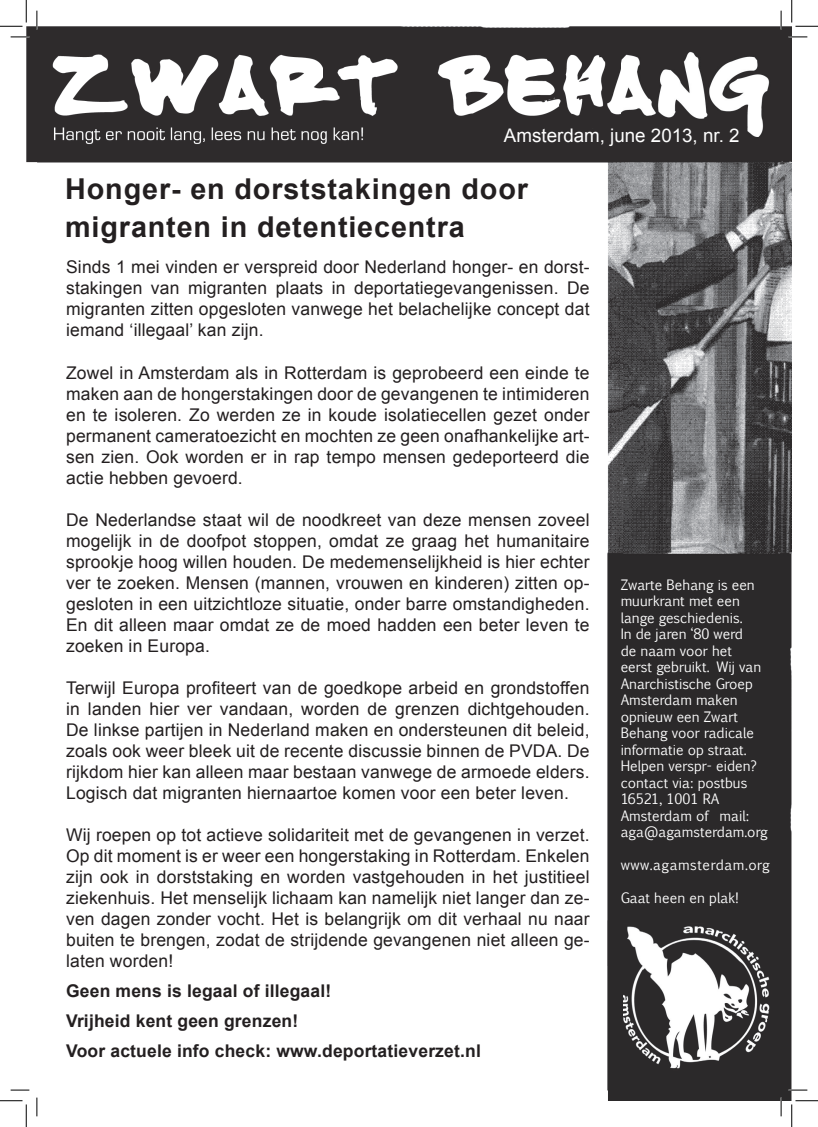
<style>
.page{position:relative;width:818px;height:1127px;background:#fff}
.page>*{position:absolute;margin:0;border:0;box-sizing:border-box;transform-origin:0 0}
.t1{font:700 28.75px/37.5px "Arial";letter-spacing:.03em;color:#231f20}
.t2{font:18.75px "Arial";color:#fff}
.t3{font:17.5px/21px "Arial";letter-spacing:.01em;color:#231f20;text-align:justify}
.t4{font:700 17.5px/30px "Arial";letter-spacing:.01em;color:#231f20}
.t5{font:13.75px/16.5px "Euphemia CAS";color:#fff}
.t6{font:13.75px "Euphemia CAS";letter-spacing:.04em;color:#fff}
</style>
<div class="page">
<img style="left:27px;top:27px;width:765px;height:1073px">
<svg style="left:11px;top:36px;width:18px;height:2px"></svg>
<svg style="left:788px;top:36px;width:19px;height:2px"></svg>
<svg style="left:11px;top:1088px;width:18px;height:2px"></svg>
<svg style="left:788px;top:1088px;width:19px;height:2px"></svg>
<svg style="left:36px;top:11px;width:2px;height:18px"></svg>
<svg style="left:36px;top:1097px;width:2px;height:18px"></svg>
<svg style="left:780px;top:11px;width:2px;height:18px"></svg>
<svg style="left:780px;top:1097px;width:2px;height:18px"></svg>
<svg style="left:0;top:0;width:27px;height:27px"></svg>
<svg style="left:0;top:1100px;width:27px;height:26px"></svg>
<svg style="left:791px;top:0;width:27px;height:27px"></svg>
<svg style="left:791px;top:1100px;width:27px;height:26px"></svg>
<p class="t2" style="left:504px;top:123px;width:237px">Amsterdam, june 2013, nr. 2</p>
<h1 class="t1" style="left:65px;top:171px;width:464px">Honger- en dorststakingen door migranten in detentiecentra</h1>
<p class="t3" style="left:66px;top:257px;width:525px">Sinds 1 mei vinden er verspreid door Nederland honger- en dorst&shy;stakingen van migranten plaats in deportatiegevangenissen. De migranten zitten opgesloten vanwege het belachelijke concept dat iemand ‘illegaal’ kan zijn.</p>
<p class="t3" style="left:66px;top:362px;width:525px">Zowel in Amsterdam als in Rotterdam is geprobeerd een einde te maken aan de hongerstakingen door de gevangenen te intimideren en te isoleren. Zo werden ze in koude isolatiecellen gezet onder permanent cameratoezicht en mochten ze geen onafhankelijke art&shy;sen zien. Ook worden er in rap tempo mensen gedeporteerd die actie hebben gevoerd.</p>
<p class="t3" style="left:66px;top:509px;width:525px">De Nederlandse staat wil de noodkreet van deze mensen zoveel mogelijk in de doofpot stoppen, omdat ze graag het humanitaire sprookje hoog willen houden. De medemenselijkheid is hier echter ver te zoeken. Mensen (mannen, vrouwen en kinderen) zitten op&shy;gesloten in een uitzichtloze situatie, onder barre omstandigheden.<br>En dit alleen maar omdat ze de moed hadden een beter leven te zoeken in Europa.</p>
<p class="t3" style="left:66px;top:677px;width:525px">Terwijl Europa profiteert van de goedkope arbeid en grondstoffen in landen hier ver vandaan, worden de grenzen dichtgehouden.<br>De linkse partijen in Nederland maken en ondersteunen dit beleid, zoals ook weer bleek uit de recente discussie binnen de PVDA. De rijkdom hier kan alleen maar bestaan vanwege de armoede elders.<br>Logisch dat migranten hiernaartoe komen voor een beter leven.</p>
<p class="t3" style="left:66px;top:824px;width:525px">Wij roepen op tot actieve solidariteit met de gevangenen in verzet.<br>Op dit moment is er weer een hongerstaking in Rotterdam. Enkelen zijn ook in dorststaking en worden vastgehouden in het justitieel ziekenhuis. Het menselijk lichaam kan namelijk niet langer dan ze&shy;ven dagen zonder vocht. Het is belangrijk om dit verhaal nu naar buiten te brengen, zodat de strijdende gevangenen niet alleen ge&shy;laten worden!</p>
<p class="t4" style="left:66px;top:976px;width:416px">Geen mens is legaal of illegaal!<br>Vrijheid kent geen grenzen!<br>Voor actuele info check: www.deportatieverzet.nl</p>
<p class="t5" style="left:621px;top:576px;width:148px">Zwarte Behang is een muurkrant met een lange geschiedenis.<br>In de jaren ‘80 werd<br>de naam voor het<br>eerst gebruikt. Wij van<br>Anarchistische Groep<br>Amsterdam maken opnieuw een Zwart<br>Behang voor radicale informatie op straat.<br>Helpen verspr- eiden? contact via: postbus<br>16521, 1001 RA<br>Amsterdam of mail: aga@agamsterdam.org</p>
<p class="t6" style="left:621px;top:855px;width:151px">www.agamsterdam.org</p>
<p class="t5" style="left:621px;top:889px;width:119px">Gaat heen en plak!</p>
</div>
